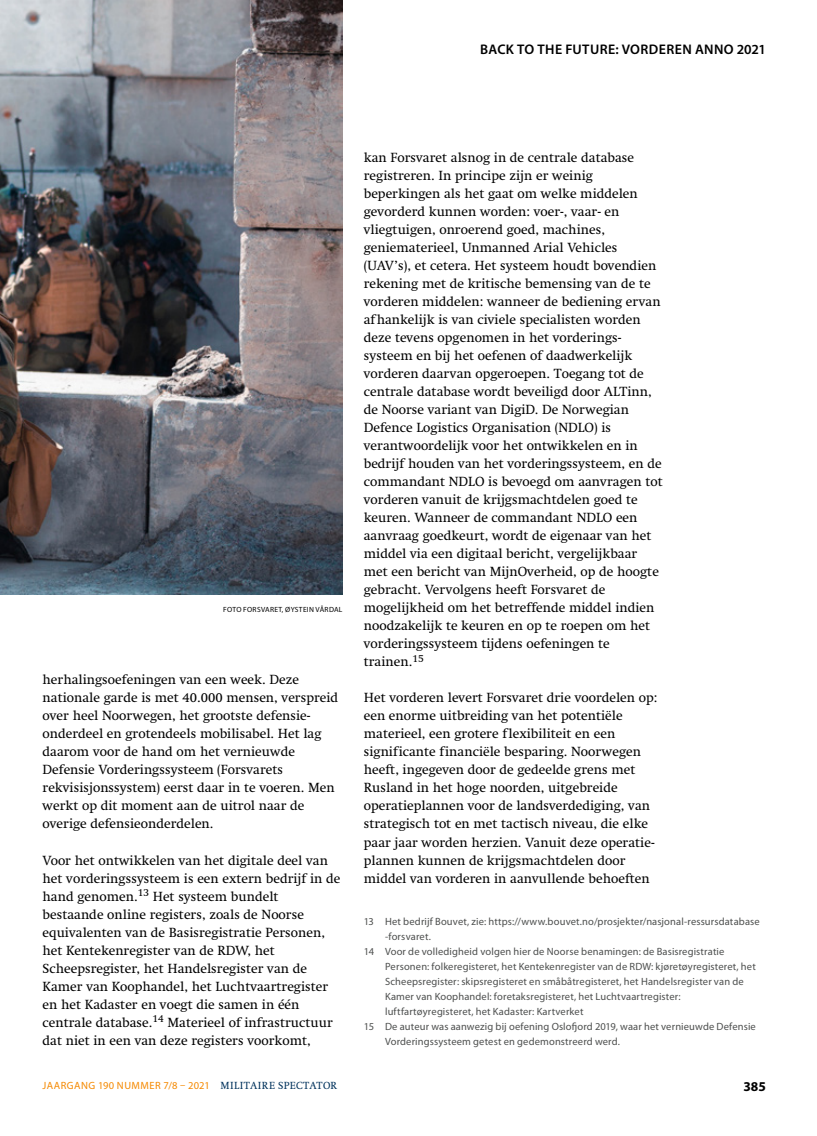
<style>
.page{position:relative;width:817px;height:1136px;background:#fff}
.page>*{position:absolute;margin:0;border:0;box-sizing:border-box;transform-origin:0 0}
.t1{font:600 13.95px "Myriad Pro";letter-spacing:.025em;color:#000}
.t2{font:13.5px/18px "Swift LT Std";color:#000}
.t3{font:700 13.5px "Myriad Pro";color:#000}
.t4{font:10.5px "Myriad Pro";letter-spacing:.015em;color:#4d4f4e}
.t5{font:10.5px "Myriad Pro";letter-spacing:.045em;color:#f58900}
.t6{font:7.5px "Myriad Pro";letter-spacing:.035em;color:#000}
.s1{font-family:"Swift LT Std";color:#00325c}
</style>
<div class="page">
<img style="left:0;top:0;width:342px;height:594px">
<p class="t1" style="left:480px;top:40px;width:287px">BACK TO THE FUTURE: VORDEREN ANNO 2021</p>
<p class="t6" style="left:223px;top:605px;width:121px">FOTO FORSVARET, ØYSTEIN VÅRDAL</p>
<p class="t2" style="left:43px;top:671px;width:297px">herhalingsoefeningen van een week. Deze nationale garde is met 40.000 mensen, verspreid over heel Noorwegen, het grootste defensie&shy;onderdeel en grotendeels mobilisabel. Het lag daarom voor de hand om het vernieuwde Defensie Vorderingssysteem (Forsvarets rekvisisjonssystem) eerst daar in te voeren. Men werkt op dit moment aan de uitrol naar de overige defensieonderdelen.</p>
<p class="t2" style="left:43px;top:851px;width:299px">Voor het ontwikkelen van het digitale deel van het vorderingssysteem is een extern bedrijf in de hand genomen.<sup>13</sup> Het systeem bundelt bestaande online registers, zoals de Noorse equivalenten van de Basisregistratie Personen, het Kentekenregister van de RDW, het Scheepsregister, het Handelsregister van de Kamer van Koophandel, het Luchtvaartregister en het Kadaster en voegt die samen in één centrale database.<sup>14</sup> Materieel of infrastructuur dat niet in een van deze registers voorkomt,</p>
<p class="t2" style="left:364px;top:149px;width:300px">kan Forsvaret alsnog in de centrale database registreren. In principe zijn er weinig beperkingen als het gaat om welke middelen gevorderd kunnen worden: voer-, vaar- en vliegtuigen, onroerend goed, machines, geniematerieel, Unmanned Arial Vehicles (UAV’s), et cetera. Het systeem houdt bovendien rekening met de kritische bemensing van de te vorderen middelen: wanneer de bediening ervan afhankelijk is van civiele specialisten worden deze tevens opgenomen in het vorderings&shy;systeem en bij het oefenen of daadwerkelijk vorderen daarvan opgeroepen. Toegang tot de centrale database wordt beveiligd door ALTinn, de Noorse variant van DigiD. De Norwegian Defence Logistics Organisation (NDLO) is verantwoordelijk voor het ontwikkelen en in bedrijf houden van het vorderingssysteem, en de commandant NDLO is bevoegd om aanvragen tot vorderen vanuit de krijgsmachtdelen goed te keuren. Wanneer de commandant NDLO een aanvraag goedkeurt, wordt de eigenaar van het middel via een digitaal bericht, vergelijkbaar met een bericht van MijnOverheid, op de hoogte gebracht. Vervolgens heeft Forsvaret de mogelijkheid om het betreffende middel indien noodzakelijk te keuren en op te roepen om het vorderingssysteem tijdens oefeningen te trainen.<sup>15</sup></p>
<p class="t2" style="left:364px;top:689px;width:295px">Het vorderen levert Forsvaret drie voordelen op: een enorme uitbreiding van het potentiële materieel, een grotere flexibiliteit en een significante financiële besparing. Noorwegen heeft, ingegeven door de gedeelde grens met Rusland in het hoge noorden, uitgebreide operatieplannen voor de landsverdediging, van strategisch tot en met tactisch niveau, die elke paar jaar worden herzien. Vanuit deze operatie&shy;plannen kunnen de krijgsmachtdelen door middel van vorderen in aanvullende behoeften</p>
<p class="t4" style="left:364px;top:914px;width:397px">13 Het bedrijf Bouvet, zie: https://www.bouvet.no/prosjekter/nasjonal-ressursdatabase</p>
<p class="t4" style="left:385px;top:929px;width:47px">-forsvaret.</p>
<p class="t4" style="left:364px;top:944px;width:362px">14 Voor de volledigheid volgen hier de Noorse benamingen: de Basisregistratie</p>
<p class="t4" style="left:385px;top:959px;width:372px">Personen: folkeregisteret, het Kentekenregister van de RDW: kjøretøyregisteret, het</p>
<p class="t4" style="left:385px;top:974px;width:360px">Scheepsregister: skipsregisteret en småbåtregisteret, het Handelsregister van de</p>
<p class="t4" style="left:385px;top:989px;width:297px">Kamer van Koophandel: foretaksregisteret, het Luchtvaartregister:</p>
<p class="t4" style="left:385px;top:1004px;width:200px">luftfartøyregisteret, het Kadaster: Kartverket</p>
<p class="t4" style="left:364px;top:1019px;width:393px">15 De auteur was aanwezig bij oefening Oslofjord 2019, waar het vernieuwde Defensie</p>
<p class="t4" style="left:385px;top:1034px;width:236px">Vorderingssysteem getest en gedemonstreerd werd.</p>
<p class="t5" style="left:43px;top:1078px;width:296px">JAARGANG 190 NUMMER 7/8 – 2021 <span class="s1">MILITAIRE SPECTATOR</span></p>
<p class="t3" style="left:743px;top:1077px;width:24px">385</p>
</div>
